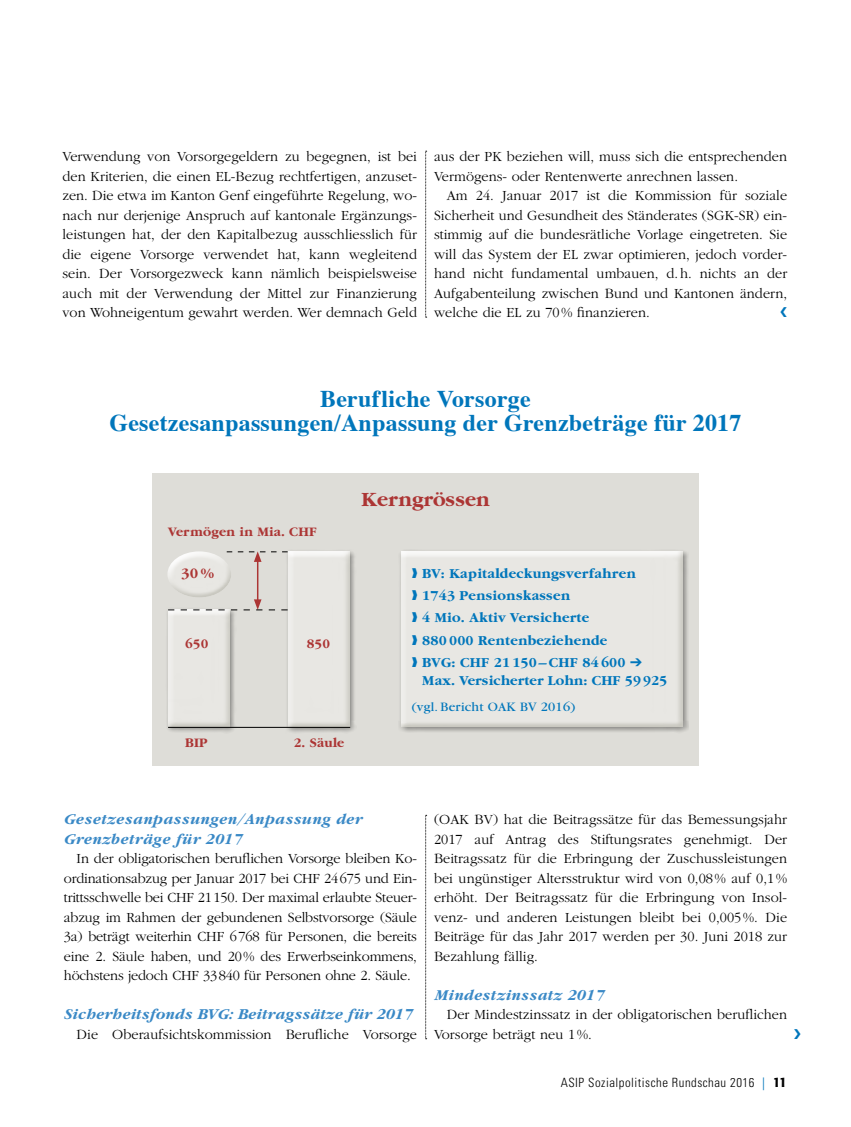
<style>
.page{position:relative;width:851px;height:1127px;background:#fff}
.page>*{position:absolute;margin:0;border:0;box-sizing:border-box;transform-origin:0 0}
.t1{font:700 24px/24px "Times";letter-spacing:.01em;color:#0076bb;text-align:center}
.t2{font:700 21px "Garamond LT";color:#ac3534}
.t3{font:italic 700 15.75px/19.5px "Garamond LT";letter-spacing:.025em;color:#3a89c6}
.t4{font:700 15px "Garamond LT";color:#ac3534}
.t5{font:300 14.55px/19.5px "Garamond LT";letter-spacing:.005em;color:#000;text-align:justify}
.t6{font:700 14.25px/22.2px "Garamond LT";letter-spacing:.02em;color:#0076bb}
.t7{font:700 13.5px "Garamond LT";letter-spacing:.02em;color:#ac3534}
.t8{font:13.5px "Garamond LT";letter-spacing:.02em;color:#0076bb}
.t9{font:300 condensed 12.75px "Univers LT";letter-spacing:.04em;color:#000}
.s1{font-family:"Formata BQ";font-stretch:normal;color:#0076bb}
.s2{font-family:"Formata BQ";font-weight:500;font-stretch:normal;font-size:13.5px}
</style>
<div class="page">
<svg style="left:425px;top:815px;width:1px;height:224px"></svg>
<svg style="left:425px;top:151px;width:1px;height:167px"></svg>
<div style="left:152px;top:473px;width:546px;height:293px;background:#deddd8"></div>
<div style="left:165px;top:608px;width:72px;height:126px;background:#000;opacity:.4"></div>
<svg style="left:165px;top:608px;width:71px;height:120px;fill:#e8e7e3"></svg>
<div style="left:285px;top:549px;width:72px;height:184px;background:#000;opacity:.4"></div>
<svg style="left:284px;top:549px;width:72px;height:179px;fill:#e8e7e3"></svg>
<div style="left:398px;top:549px;width:291px;height:184px;background:#000;opacity:.4"></div>
<svg style="left:398px;top:549px;width:291px;height:179px;fill:#e8e7e3"></svg>
<hr style="left:257px;top:559px;width:1px;height:43px;background:#ac3534">
<svg style="left:174px;top:551px;width:53px;height:10px"></svg>
<svg style="left:167px;top:561px;width:64px;height:36px;fill:#e8e7e3"></svg>
<svg style="left:168px;top:599px;width:119px;height:11px"></svg>
<hr style="left:168px;top:727px;width:182px;height:1px;background:#000">
<svg style="left:227px;top:551px;width:60px;height:11px"></svg>
<p class="t5" style="left:62px;top:147px;width:356px">Verwendung von Vorsorgegeldern zu begegnen, ist bei den Kriterien, die einen EL-Bezug rechtfertigen, anzuset&shy;zen. Die etwa im Kanton Genf eingeführte Regelung, wo&shy;nach nur derjenige Anspruch auf kantonale Ergänzungs&shy;leistungen hat, der den Kapitalbezug ausschliesslich für die eigene Vorsorge verwendet hat, kann wegleitend sein. Der Vorsorgezweck kann nämlich beispielsweise auch mit der Verwendung der Mittel zur Finanzierung von Wohneigentum gewahrt werden. Wer demnach Geld</p>
<p class="t5" style="left:434px;top:147px;width:354px">aus der PK beziehen will, muss sich die entsprechenden<br>Vermögens- oder Rentenwerte anrechnen lassen.</p>
<p class="t5" style="left:434px;top:186px;width:354px;text-indent:13px">Am 24. Januar 2017 ist die Kommission für soziale Sicherheit und Gesundheit des Ständerates (SGK-SR) ein&shy;stimmig auf die bundesrätliche Vorlage eingetreten. Sie will das System der EL zwar optimieren, jedoch vorder&shy;hand nicht fundamental umbauen, d.h. nichts an der Aufgabenteilung zwischen Bund und Kantonen ändern, welche die EL zu 70% finanzieren.</p>
<h1 class="t1" style="left:109px;top:384px;width:633px">Berufliche Vorsorge<br>Gesetzesanpassungen/Anpassung der Grenzbeträge für 2017</h1>
<p class="t7" style="left:168px;top:524px;width:150px">Vermögen in Mia. CHF</p>
<p class="t4" style="left:181px;top:565px;width:34px">30%</p>
<p class="t7" style="left:185px;top:637px;width:25px">650</p>
<p class="t7" style="left:307px;top:637px;width:25px">850</p>
<p class="t7" style="left:185px;top:735px;width:24px">BIP</p>
<p class="t7" style="left:294px;top:735px;width:52px">2. Säule</p>
<h2 class="t2" style="left:361px;top:488px;width:130px">Kerngrössen</h2>
<p class="t6" style="left:411px;top:562px;width:232px">❱ BV: Kapitaldeckungsverfahren ❱ 1743 Pensionskassen<br>❱ 4 Mio. Aktiv Versicherte<br>❱ 880 000 Rentenbeziehende<br>❱ BVG: CHF 21 150 – CHF 84 600 ➔</p>
<p class="t6" style="left:422px;top:669px;width:246px">Max. Versicherter Lohn: CHF 59 925</p>
<p class="t8" style="left:411px;top:700px;width:165px">(vgl. Bericht OAK BV 2016)</p>
<p class="t3" style="left:64px;top:810px;width:300px">Gesetzesanpassungen/Anpassung der<br>Grenzbeträge für 2017</p>
<p class="t5" style="left:64px;top:849px;width:354px;text-indent:13px">In der obligatorischen beruflichen Vorsorge bleiben Ko&shy;ordinationsabzug per Januar 2017 bei CHF 24675 und Ein&shy;trittsschwelle bei CHF 21150. Der maximal erlaubte Steuer&shy;abzug im Rahmen der gebundenen Selbstvorsorge (Säule 3a) beträgt weiterhin CHF 6768 für Personen, die bereits eine 2. Säule haben, und 20% des Erwerbseinkommens, höchstens jedoch CHF 33840 für Personen ohne 2. Säule.</p>
<p class="t3" style="left:64px;top:1005px;width:350px">Sicherheitsfonds BVG: Beitragssätze für 2017</p>
<p class="t5" style="left:77px;top:1025px;width:342px">Die Oberaufsichtskommission Berufliche Vorsorge</p>
<p class="t5" style="left:434px;top:810px;width:354px">(OAK BV) hat die Beitragssätze für das Bemessungsjahr 2017 auf Antrag des Stiftungsrates genehmigt. Der Beitragssatz für die Erbringung der Zuschussleistungen bei ungünstiger Altersstruktur wird von 0,08% auf 0,1% erhöht. Der Beitragssatz für die Erbringung von Insol&shy;venz- und anderen Leistungen bleibt bei 0,005%. Die Beiträge für das Jahr 2017 werden per 30. Juni 2018 zur Bezahlung fällig.</p>
<p class="t3" style="left:434px;top:985px;width:171px">Mindestzinssatz 2017</p>
<p class="t5" style="left:434px;top:1005px;width:354px;text-indent:13px">Der Mindestzinssatz in der obligatorischen beruflichen<br>Vorsorge beträgt neu 1%.</p>
<p class="t9" style="left:560px;top:1075px;width:228px">ASIP Sozialpolitische Rundschau 2016 <span class="s1">|</span> <span class="s2">11</span></p>
</div>
